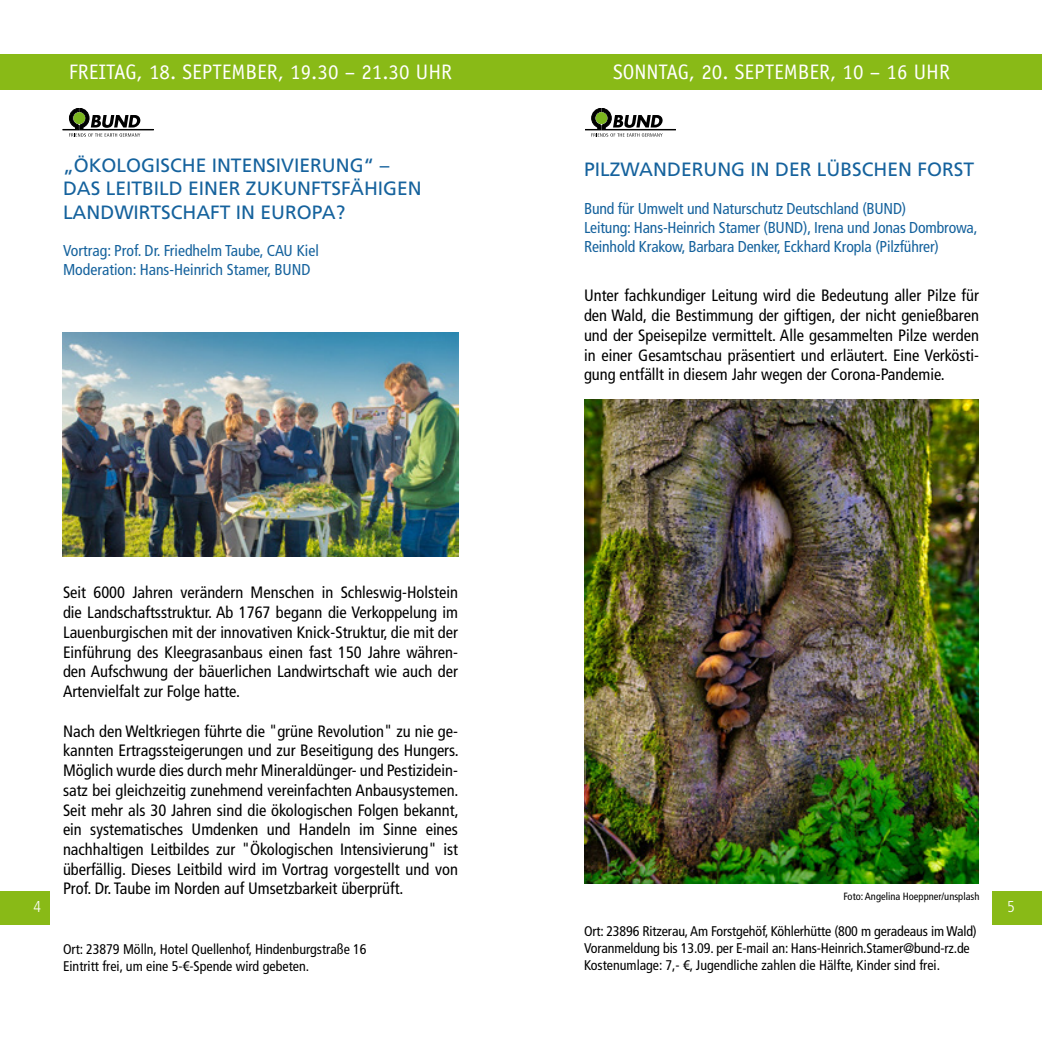
<style>
.page{position:relative;width:1042px;height:1042px;background:#fff}
.page>*{position:absolute;margin:0;border:0;box-sizing:border-box;transform-origin:0 0}
.t1{font:21px "Officina Sans";color:#fff}
.t2{font:19.25px/23.1px "Frutiger LT Std";color:#15629d}
.t3{font:condensed 16.45px/19.8px "Frutiger LT Std";color:#000;text-align:justify}
.t4{font:condensed 15.75px/18.9px "Frutiger LT Std";letter-spacing:-.01em;color:#15629d}
.t5{font:300 condensed 15.75px "Frutiger LT Std";color:#fff}
.t6{font:condensed 14px/16.8px "Frutiger LT Std";color:#000}
.t7{font:condensed 10.5px "Frutiger LT Std";color:#000}
</style>
<div class="page">
<div style="left:992px;top:890px;width:50px;height:34px;background:#89ba17"></div>
<div style="left:0;top:890px;width:50px;height:34px;background:#89ba17"></div>
<div style="left:521px;top:54px;width:521px;height:36px;background:#89ba17"></div>
<div style="left:0;top:54px;width:521px;height:36px;background:#89ba17"></div>
<svg style="left:63px;top:108px;width:91px;height:29px"></svg>
<img style="left:62px;top:332px;width:396px;height:224px">
<svg style="left:585px;top:108px;width:91px;height:29px"></svg>
<img style="left:584px;top:399px;width:395px;height:484px">
<p class="t1" style="left:69px;top:59px;width:385px">FREITAG, 18. SEPTEMBER, 19.30 – 21.30 UH R</p>
<p class="t1" style="left:613px;top:60px;width:338px">SONNTAG, 20. SEPTEMBER, 10 – 16 UH R</p>
<p class="t2" style="left:63px;top:154px;width:110px">„ÖKOLOGISCHE</p>
<p class="t2" style="left:63px;top:154px;width:360px;text-indent:149px">I NTENSIVIERUNG“ –<br>DAS LEITBILD EINER ZUKUNFTSFÄHIGEN<br>LANDWIRTSCH</p>
<p class="t2" style="left:196px;top:200px;width:151px">AFT IN EUROPA?</p>
<p class="t4" style="left:63px;top:241px;width:257px">Vortrag: Prof. Dr. Friedhelm Taube, CAU Kiel<br>Moderation: Hans-Heinrich Stamer, BUND</p>
<p class="t2" style="left:584px;top:158px;width:281px">PILZWANDERUNG IN DER LÜBSCHE</p>
<p class="t2" style="left:898px;top:158px;width:77px">N FORST</p>
<p class="t4" style="left:584px;top:199px;width:395px">Bund für Umwelt und Naturschutz Deutschland (BUND)<br>Leitung: Hans-Heinrich Stamer (BUND), Irena und Jonas Dombrowa,<br>Reinhold Krakow, Barbara Denker, Eckhard Kropla (Pilzführer)</p>
<p class="t3" style="left:584px;top:286px;width:396px">Unter fachkundiger Leitung wird die Bedeutung aller Pilze für den Wald, die Bestimmung der giftigen, der nicht genießbaren und der Speisepilze vermittelt. Alle gesammelten Pilze werden in einer Gesamtschau präsentiert und erläutert. Eine Verkösti&shy;gung entfällt in diesem Jahr wegen der Corona-Pandemie.</p>
<p class="t3" style="left:63px;top:583px;width:396px">Seit 6000 Jahren verändern Menschen in Schleswig-Holstein die Landschaftsstruktur. Ab 1767 begann die Verkoppelung im Lauenburgischen mit der innovativen Knick-Struktur, die mit der Einführung des Kleegrasanbaus einen fast 150 Jahre währen&shy;den Aufschwung der bäuerlichen Landwirtschaft wie auch der Artenvielfalt zur Folge hatte.</p>
<p class="t3" style="left:63px;top:721px;width:397px">Nach den Weltkriegen führte die "grüne Revolution" zu nie ge&shy;kannten Ertragssteigerungen und zur Beseitigung des Hungers.<br>Möglich wurde dies durch mehr Mineraldünger- und Pestizidein&shy;satz bei gleichzeitig zunehmend vereinfachten Anbausystemen.<br>Seit mehr als 30 Jahren sind die ökologischen Folgen bekannt, ein systematisches Umdenken und Handeln im Sinne eines nachhaltigen Leitbildes zur "Ökologischen Intensivierung" ist überfällig. Dieses Leitbild wird im Vortrag vorgestellt und von Prof. Dr. Taube im Norden auf Umsetzbarkeit überprüft.</p>
<p class="t7" style="left:843px;top:890px;width:137px">Foto: Angelina Hoeppner/unsplash</p>
<p class="t5" style="left:33px;top:898px;width:9px">4</p>
<p class="t5" style="left:1007px;top:898px;width:9px">5</p>
<p class="t6" style="left:63px;top:940px;width:305px">Ort: 23879 Mölln, Hotel Quellenhof, Hindenburgstraße 16<br>Eintritt frei, um eine 5-€-Spende wird gebeten.</p>
<p class="t6" style="left:584px;top:923px;width:394px">Ort: 23896 Ritzerau, Am Forstgehöf, Köhlerhütte (800 m geradeaus im Wald)<br>Voranmeldung bis 13.09. per E-mail an: Hans-Heinrich.Stamer@bund-rz.de<br>Kostenumlage: 7,- €, Jugendliche zahlen die Hälfte, Kinder sind frei.</p>
</div>
